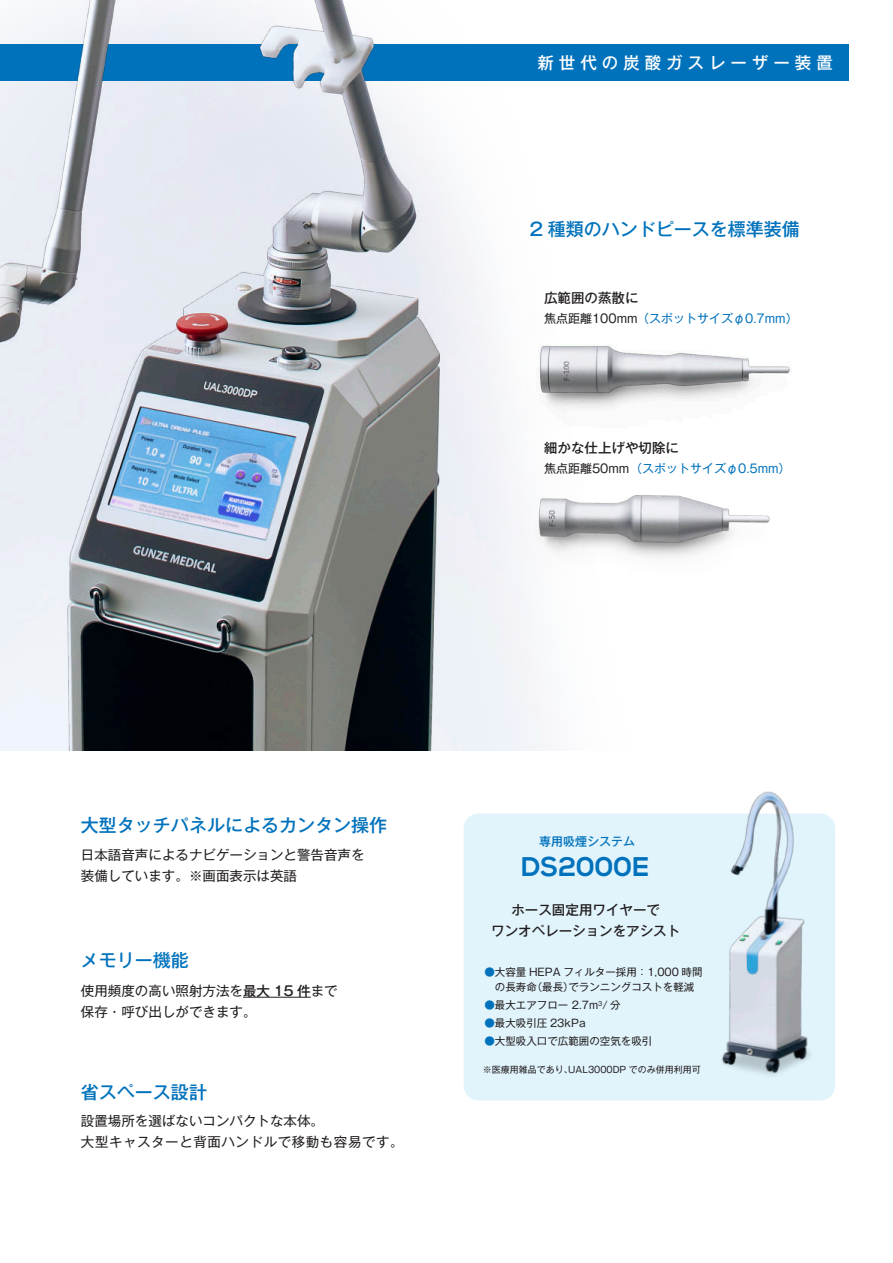
<style>
.page{position:relative;width:893px;height:1263px;background:#fff}
.page>*{position:absolute;margin:0;border:0;box-sizing:border-box;transform-origin:0 0}
.t1{font:700 27px "Nexa";color:#0072bc}
.t2{font:500 18px "Gothic MB101 Pr 6";color:#0072bc}
.t3{font:500 16.5px "Gothic MB101 Pr 6";letter-spacing:.3em;color:#fff}
.t4{font:13.5px/21px "Gothic MB101 Pr 6";color:#231f20}
.t5{font:500 13.5px/21px "Gothic MB101 Pr 6";color:#231f20;text-align:center}
.t6{font:13.5px/21px "Gothic MB101 Pr 6";letter-spacing:.04em;color:#231f20}
.t7{font:12px "Gothic MB101 Pr 6";color:#0072bc}
.t8{font:500 12px "Gothic MB101 Pr 6";color:#0072bc}
.t9{font:10.5px/15px "Gothic MB101 Pr 6";color:#231f20}
.t10{font:9px "Gothic MB101 Pr 6";color:#231f20}
.s1{color:#231f20}
.s2{font-weight:500}
.s3{color:#0072bc}
</style>
<div class="page">
<div style="left:464px;top:813px;width:371px;height:287px;background:#e1f4fc;border-radius:15px"></div>
<div style="left:0;top:44px;width:849px;height:36px;background:#0072bc"></div>
<hr style="left:243px;top:997px;width:68px;height:1px;background:#231f20">
<img style="left:648px;top:495px;width:122px;height:63px">
<img style="left:648px;top:352px;width:143px;height:47px">
<img style="left:605px;top:791px;width:230px;height:310px">
<img style="left:0;top:1px;width:648px;height:749px">
<h3 class="t3" style="left:537px;top:49px;width:297px">新世代の炭酸ガスレーザー装置</h3>
<h2 class="t2" style="left:530px;top:214px;width:272px">2 種類のハンドピースを標準装備</h2>
<p class="t5" style="left:544px;top:287px;width:96px">広範囲の蒸散に</p>
<p class="t7" style="left:544px;top:308px;width:255px"><span class="s1">焦点距離100mm</span>（スポットサイズφ0.7mm）</p>
<p class="t5" style="left:544px;top:437px;width:136px">細かな仕上げや切除に</p>
<p class="t7" style="left:544px;top:458px;width:248px"><span class="s1">焦点距離50mm</span>（スポットサイズφ0.5mm）</p>
<h2 class="t2" style="left:81px;top:810px;width:308px">大型タッチパネルによるカンタン操作</h2>
<p class="t4" style="left:81px;top:844px;width:285px">日本語音声によるナビゲーションと警告音声を装備しています。※画面表示は英語</p>
<h2 class="t2" style="left:81px;top:945px;width:109px">メモリー機能</h2>
<p class="t4" style="left:81px;top:979px;width:258px">使用頻度の高い照射方法を<span class="s2">最大 15 件</span>まで保存・呼び出しができます。</p>
<h2 class="t2" style="left:81px;top:1077px;width:127px">省スペース設計</h2>
<p class="t6" style="left:81px;top:1110px;width:324px">設置場所を選ばないコンパクトな本体。<br>大型キャスターと背面ハンドルで移動も容易です。</p>
<p class="t8" style="left:539px;top:831px;width:97px">専用吸煙システム</p>
<h1 class="t1" style="left:522px;top:854px;width:129px">DS2000E</h1>
<p class="t5" style="left:491px;top:899px;width:190px">ホース固定用ワイヤーで<br>ワンオペレーションをアシスト</p>
<p class="t9" style="left:484px;top:964px;width:220px"><span class="s3">●</span>大容量 HEPA フィルター採用：1,000 時間　の長寿命（最長）でランニングコストを軽減</p>
<p class="t9" style="left:484px;top:997px;width:138px"><span class="s3">●</span>最大エアフロー 2.7m<sup>3</sup>/ 分</p>
<p class="t9" style="left:484px;top:1015px;width:103px"><span class="s3">●</span>最大吸引圧 23kPa</p>
<p class="t9" style="left:484px;top:1033px;width:169px"><span class="s3">●</span>大型吸入口で広範囲の空気を吸引</p>
<p class="t10" style="left:483px;top:1062px;width:219px">※医療用雑品であり、UAL3000DP でのみ併用利用可</p>
</div>
